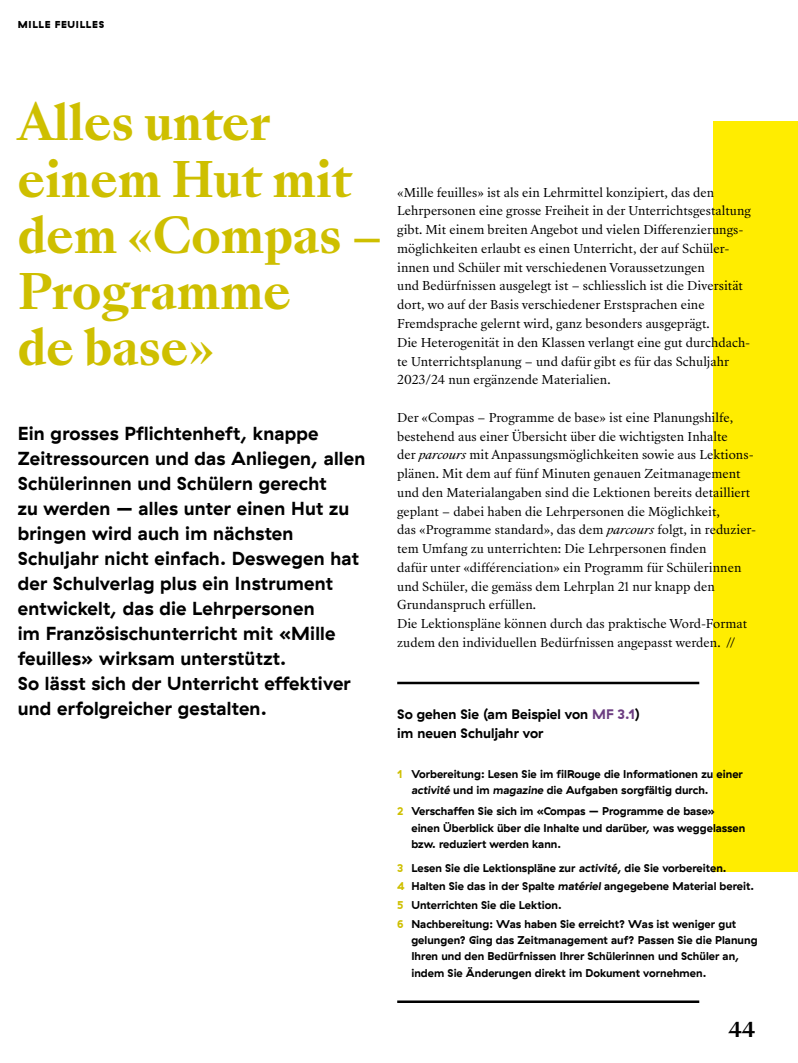
<style>
.page{position:relative;width:798px;height:1063px;background:#fff}
.page>*{position:absolute;margin:0;border:0;box-sizing:border-box;transform-origin:0 0}
.t1{font:700 47.5px/56.2px "Sang Bleu Kingdom";letter-spacing:-.005em;color:#cebf00}
.t2{font:700 20px "Sang Bleu Kingdom";color:#000}
.t3{font:700 18.75px/25px "GT Haptik";letter-spacing:.01em;color:#000}
.t4{font:700 13.75px/18.8px "GT Haptik";color:#000}
.t5{font:11.88px/18.8px "Sang Bleu Republic";color:#000}
.t6{font:700 11.25px/16.2px "GT Haptik";color:#000}
.t7{font:900 10px "GT Haptik";letter-spacing:.07em;color:#000}
.s1{font-style:italic}
.s2{color:#6c3d81}
.s3{color:#cebf00}
</style>
<div class="page">
<div style="left:713px;top:122px;width:84px;height:750px;background:#ffed00"></div>
<hr style="left:397px;top:682px;width:302px;height:2px;background:#000">
<hr style="left:397px;top:1000px;width:302px;height:3px;background:#000">
<p class="t7" style="left:18px;top:18px;width:88px">MILLE FEUILLES</p>
<h1 class="t1" style="left:18px;top:96px;width:366px">Alles unter einem Hut mit dem «Compas –<br>Programme<br>de base»</h1>
<p class="t3" style="left:18px;top:421px;width:349px">Ein grosses Pflichtenheft, knappe Zeitressourcen und das Anliegen, allen Schülerinnen und Schülern gerecht<br>zu werden – alles unter einen Hut zu bringen wird auch im nächsten Schuljahr nicht einfach. Deswegen hat der Schulverlag plus ein Instrument entwickelt, das die Lehrpersonen<br>im Französischunterricht mit «Mille feuilles» wirksam unterstützt.<br>So lässt sich der Unterricht effektiver und erfolgreicher gestalten.</p>
<p class="t5" style="left:397px;top:183px;width:355px">«Mille feuilles» ist als ein Lehrmittel konzipiert, das den Lehrpersonen eine grosse Freiheit in der Unterrichtsgestaltung gibt. Mit einem breiten Angebot und vielen Differenzierungs&shy;möglichkeiten erlaubt es einen Unterricht, der auf Schüler&shy;innen und Schüler mit verschiedenen Voraussetzungen<br>und Bedürfnissen ausgelegt ist – schliesslich ist die Diversität dort, wo auf der Basis verschiedener Erstsprachen eine Fremdsprache gelernt wird, ganz besonders ausgeprägt.<br>Die Heterogenität in den Klassen verlangt eine gut durchdach&shy;te Unterrichtsplanung – und dafür gibt es für das Schuljahr 2023/24 nun ergänzende Materialien.</p>
<p class="t5" style="left:397px;top:408px;width:360px">Der «Compas – Programme de base» ist eine Planungshilfe, bestehend aus einer Übersicht über die wichtigsten Inhalte<br>der <span class="s1">parcours</span> mit Anpassungsmöglichkeiten sowie aus Lektions&shy;plänen. Mit dem auf fünf Minuten genauen Zeitmanagement und den Materialangaben sind die Lektionen bereits detailliert geplant – dabei haben die Lehrpersonen die Möglichkeit,<br>das «Programme standard», das dem <span class="s1">parcours</span> folgt, in reduzier&shy;tem Umfang zu unterrichten: Die Lehrpersonen finden<br>dafür unter «différenciation» ein Programm für Schülerinnen und Schüler, die gemäss dem Lehrplan 21 nur knapp den Grundanspruch erfüllen.<br>Die Lektionspläne können durch das praktische Word-Format zudem den individuellen Bedürfnissen angepasst werden. //</p>
<p class="t4" style="left:397px;top:705px;width:244px">So gehen Sie (am Beispiel von <span class="s2">MF 3.1</span>) im neuen Schuljahr vor</p>
<p class="t6" style="left:411px;top:766px;width:333px;text-indent:-14px"><span class="s3">1</span> Vorbereitung: Lesen Sie im filRouge die Informationen zu einer <span class="s1">activité</span> und im <span class="s1">magazine</span> die Aufgaben sorgfältig durch.</p>
<p class="t6" style="left:411px;top:803px;width:335px;text-indent:-14px"><span class="s3">2</span> Verschaffen Sie sich im «Compas – Programme de base» einen Überblick über die Inhalte und darüber, was weggelassen bzw. reduziert werden kann.</p>
<p class="t6" style="left:397px;top:858px;width:358px;line-height:18.8px"><span class="s3">3</span> Lesen Sie die Lektionspläne zur <span class="s1">activité</span>, die Sie vorbereiten.<br><span class="s3">4</span> Halten Sie das in der Spalte <span class="s1">matériel</span> angegebene Material bereit.<br><span class="s3">5</span> Unterrichten Sie die Lektion.<br><span class="s3">6</span> Nachbereitung: Was haben Sie erreicht? Was ist weniger gut</p>
<p class="t6" style="left:411px;top:932px;width:347px">gelungen? Ging das Zeitmanagement auf? Passen Sie die Planung<br>Ihren und den Bedürfnissen Ihrer Schülerinnen und Schüler an, indem Sie Änderungen direkt im Dokument vornehmen.</p>
<h2 class="t2" style="left:728px;top:1015px;width:28px">44</h2>
</div>
